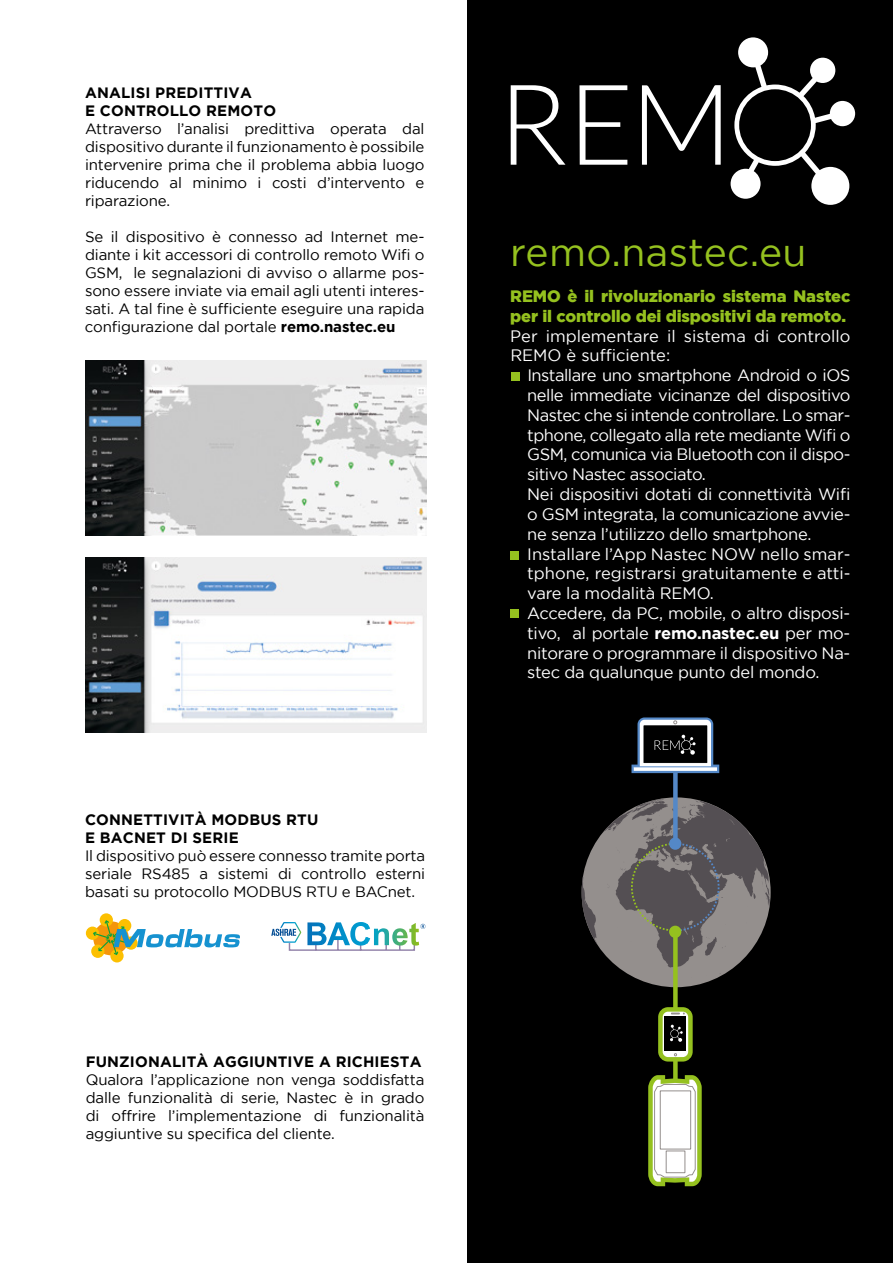
<style>
.page{position:relative;width:893px;height:1263px;background:#fff}
.page>*{position:absolute;margin:0;border:0;box-sizing:border-box;transform-origin:0 0}
.t1{font:39px "Gotham";letter-spacing:.01em;color:#95c11f}
.t2{font:16.5px/19.8px "Gotham";letter-spacing:-.02em;color:#fff}
.t3{font:900 16.5px/19.8px "Gotham";letter-spacing:-.01em;color:#95c11f}
.t4{font:16.5px/19.8px "Gotham";color:#fff}
.t5{font:15px/18px "Gotham";letter-spacing:-.01em;color:#000;text-align:justify}
.t6{font:700 15px/18px "Gotham";letter-spacing:.01em;color:#000}
.s1{font-weight:700}
</style>
<div class="page">
<img style="left:85px;top:557px;width:341px;height:176px">
<img style="left:85px;top:360px;width:341px;height:176px">
<div style="left:100px;top:913px;width:13px;height:13px;background:#fcc001;border-radius:50%"></div>
<div style="left:110px;top:949px;width:14px;height:13px;background:#fcc001;border-radius:50%"></div>
<svg style="left:91px;top:945px;width:13px;height:13px"></svg>
<div style="left:86px;top:926px;width:13px;height:14px;background:#fcc001;border-radius:50%"></div>
<svg style="left:93px;top:920px;width:147px;height:35px"></svg>
<svg style="left:271px;top:922px;width:154px;height:29px"></svg>
<div style="left:468px;top:0;width:425px;height:1263px;background:#000"></div>
<svg style="left:511px;top:85px;width:54px;height:80px"></svg>
<svg style="left:579px;top:85px;width:48px;height:80px"></svg>
<svg style="left:642px;top:85px;width:79px;height:80px"></svg>
<svg style="left:731px;top:37px;width:124px;height:168px"></svg>
<svg style="left:582px;top:799px;width:188px;height:178px"></svg>
<div style="left:673px;top:930px;width:5px;height:179px;background:#95c11f"></div>
<div style="left:673px;top:723px;width:5px;height:120px;background:#5488c7"></div>
<div style="left:669px;top:926px;width:12px;height:12px;background:#95c11f;border-radius:50%"></div>
<div style="left:669px;top:837px;width:12px;height:13px;background:#5488c7;border-radius:50%"></div>
<svg style="left:631px;top:717px;width:88px;height:56px"></svg>
<hr style="left:634px;top:766px;width:83px;height:1px;background:#5488c7">
<svg style="left:658px;top:1007px;width:35px;height:54px"></svg>
<svg style="left:648px;top:1075px;width:54px;height:111px;background:#cfdab0"></svg>
<div style="left:660px;top:1091px;width:31px;height:58px;border:1px solid #948f8d"></div>
<div style="left:666px;top:1151px;width:19px;height:22px;border:1px solid #948f8d"></div>
<div style="left:511px;top:372px;width:9px;height:9px;background:#95c11f"></div>
<div style="left:510px;top:551px;width:9px;height:9px;background:#95c11f"></div>
<div style="left:510px;top:609px;width:9px;height:8px;background:#95c11f"></div>
<p class="t6" style="left:85px;top:83px;width:193px">ANALISI PREDITTIVA<br>E CONTROLLO REMOTO</p>
<p class="t5" style="left:85px;top:119px;width:341px">Attraverso l’analisi predittiva operata dal dispositivo durante il funzionamento è possibile intervenire prima che il problema abbia luogo riducendo al minimo i costi d’intervento e riparazione.</p>
<p class="t5" style="left:85px;top:227px;width:341px">Se il dispositivo è connesso ad Internet me&shy;diante i kit accessori di controllo remoto Wifi o GSM, le segnalazioni di avviso o allarme pos&shy;sono essere inviate via email agli utenti interes&shy;sati. A tal fine è sufficiente eseguire una rapida configurazione dal portale <span class="s1">remo.nastec.eu</span></p>
<p class="t6" style="left:85px;top:810px;width:235px">CONNETTIVITÀ MODBUS RTU<br>E BACNET DI SERIE</p>
<p class="t5" style="left:85px;top:846px;width:342px">Il dispositivo può essere connesso tramite porta seriale RS485 a sistemi di controllo esterni basati su protocollo MODBUS RTU e BACnet.</p>
<p class="t6" style="left:86px;top:1053px;width:337px">FUNZIONALITÀ AGGIUNTIVE A RICHIESTA</p>
<p class="t5" style="left:86px;top:1071px;width:340px">Qualora l’applicazione non venga soddisfatta dalle funzionalità di serie, Nastec è in grado di offrire l’implementazione di funzionalità aggiuntive su specifica del cliente.</p>
<h1 class="t1" style="left:510px;top:231px;width:298px">remo.nastec.eu</h1>
<p class="t3" style="left:510px;top:286px;width:342px">REMO è il rivoluzionario sistema Nastec per il controllo dei dispositivi da remoto.</p>
<p class="t4" style="left:510px;top:326px;width:342px">Per implementare il sistema di controllo<br>REMO è sufficiente:</p>
<p class="t2" style="left:527px;top:365px;width:325px">Installare uno smartphone Android o iOS nelle immediate vicinanze del dispositivo Nastec che si intende controllare. Lo smar&shy;tphone, collegato alla rete mediante Wifi o GSM, comunica via Bluetooth con il dispo&shy;sitivo Nastec associato.<br>Nei dispositivi dotati di connettività Wifi o GSM integrata, la comunicazione avvie&shy;ne senza l’utilizzo dello smartphone.<br>Installare l’App Nastec NOW nello smar&shy;tphone, registrarsi gratuitamente e atti&shy;vare la modalità REMO.<br>Accedere, da PC, mobile, o altro disposi&shy;tivo, al portale <span class="s1">remo.nastec.eu</span> per mo&shy;nitorare o programmare il dispositivo Na&shy;stec da qualunque punto del mondo.</p>
</div>
